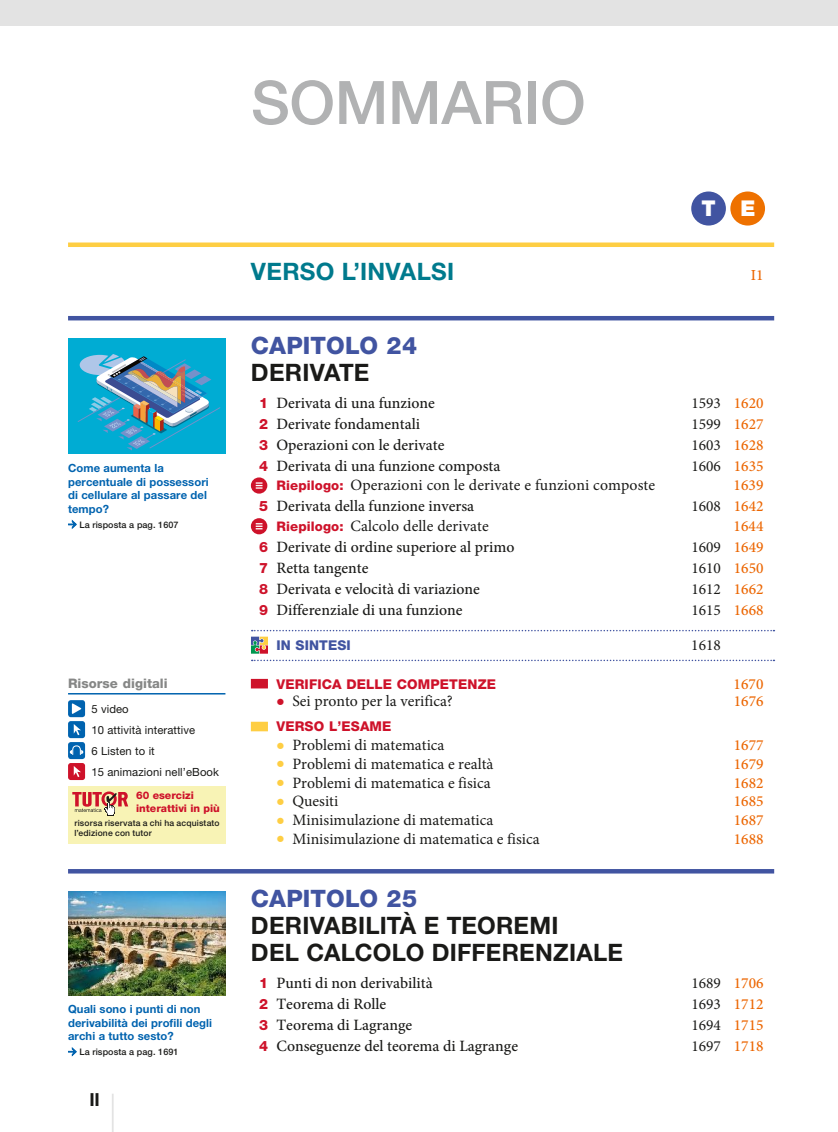
<style>
.page{position:relative;width:838px;height:1132px;background:#fff}
.page>*{position:absolute;margin:0;border:0;box-sizing:border-box;transform-origin:0 0}
.t1{font:500 60px "Helvetica Neue LT Std";letter-spacing:-.005em;color:#b1b2b3}
.t2{font:700 24px/27px "Helvetica Neue LT Std";letter-spacing:.01em;color:#1a1a18}
.t3{font:800 24px "Helvetica Neue LT Std";letter-spacing:.005em;color:#4154a1}
.t4{font:700 24px "Helvetica Neue LT Std";letter-spacing:.015em;color:#007a8d}
.t5{font:900 21.75px "Helvetica Neue LT Std";color:#fff}
.t6{font:700 18px "Helvetica Neue LT Std";color:#1a1a18}
.t7{font:500 15.75px "Minion Pro";color:#1a1a18}
.t8{font:15.75px "Minion Pro";color:#1a1a18}
.t9{font:15.3px "Minion Pro";color:#1a1a18}
.t10{font:500 15.3px "Minion Pro";color:#ec6602}
.t11{font:800 13.5px "Helvetica Neue LT Std";letter-spacing:.01em;color:#ce122a}
.t12{font:800 13.5px "Helvetica Neue LT Std";letter-spacing:.01em;color:#4154a1}
.t13{font:800 13.2px "Helvetica Neue LT Std";color:#868786}
.t14{font:700 11.25px/13.5px "Helvetica Neue LT Std";letter-spacing:.01em;color:#0063af}
.t15{font:11.25px/21px "Helvetica Neue LT Std";letter-spacing:.01em;color:#1a1a18}
.t16{font:800 10.5px/12.8px "Helvetica Neue LT Std";color:#ce122a}
.t17{font:500 9px "Helvetica Neue LT Std";letter-spacing:.01em;color:#1a1a18}
.t18{font:500 8.55px/9.8px "Helvetica Neue LT Std";letter-spacing:.02em;color:#1a1a18}
.s1{font-family:"Hypatia Sans Pro";font-weight:700;font-size:13.5px;color:#0063af}
.s2{font-family:"Helvetica Neue LT Std";font-weight:800;font-size:14.25px;color:#ce122a}
.s3{font-weight:500;color:#ec6602}
.s4{font-family:"Helvetica Neue LT Std";font-weight:800;font-size:13.2px;color:#ce122a}
.s5{font-family:"Minion Pro";font-weight:400;font-size:14.85px}
.s6{font-size:23.55px;color:#ce122a}
.s7{font-family:"Minion Pro";font-weight:400;font-size:14.85px;color:#fece43}
.s8{font-size:23.55px;color:#fece43}
</style>
<div class="page">
<img style="left:68px;top:891px;width:157px;height:104px">
<div style="left:0;top:0;width:838px;height:26px;background:#e3e3e3"></div>
<hr style="left:112px;top:1093px;width:2px;height:38px;background:#e3e3e3">
<div style="left:68px;top:242px;width:706px;height:5px;background:#fece43"></div>
<hr style="left:68px;top:316px;width:706px;height:4px;background:#4154a1">
<svg style="left:252px;top:659px;width:522px;height:2px"></svg>
<div style="left:68px;top:868px;width:706px;height:5px;background:#4154a1"></div>
<svg style="left:251px;top:629px;width:523px;height:24px"></svg>
<div style="left:251px;top:678px;width:17px;height:10px;border:5px solid #ce122a"></div>
<div style="left:251px;top:721px;width:17px;height:10px;border:5px solid #fece43"></div>
<div style="left:691px;top:191px;width:35px;height:34px;background:#4154a1;border-radius:50%"></div>
<div style="left:730px;top:191px;width:35px;height:34px;background:#ee7100;border-radius:50%"></div>
<svg style="left:68px;top:519px;width:9px;height:10px"></svg>
<div style="left:68px;top:338px;width:157px;height:115px;background:#00acd3"></div>
<svg style="left:78px;top:354px;width:142px;height:96px"></svg>
<svg style="left:251px;top:477px;width:16px;height:16px"></svg>
<svg style="left:251px;top:518px;width:16px;height:16px"></svg>
<div style="left:68px;top:786px;width:157px;height:57px;background:#f8f3b5"></div>
<svg style="left:72px;top:791px;width:56px;height:24px"></svg>
<hr style="left:68px;top:692px;width:157px;height:2px;background:#0063af">
<div style="left:68px;top:700px;width:17px;height:17px;background:#0063af;border-radius:3px"></div>
<svg style="left:72px;top:703px;width:10px;height:11px"></svg>
<svg style="left:68px;top:720px;width:17px;height:18px"></svg>
<svg style="left:74px;top:723px;width:7px;height:12px"></svg>
<svg style="left:68px;top:741px;width:17px;height:17px"></svg>
<svg style="left:70px;top:745px;width:13px;height:9px"></svg>
<div style="left:68px;top:762px;width:17px;height:17px;background:#ce122a;border-radius:3px"></div>
<svg style="left:74px;top:766px;width:7px;height:10px"></svg>
<svg style="left:68px;top:1047px;width:9px;height:10px"></svg>
<p class="t14" style="left:68px;top:462px;width:142px">Come aumenta la percentuale di possessori di cellulare al passare del tempo?</p>
<p class="t17" style="left:68px;top:521px;width:112px"><span class="s1">→</span> La risposta a pag. 1607</p>
<p class="t13" style="left:68px;top:678px;width:101px">Risorse digitali</p>
<p class="t15" style="left:91px;top:698px;width:129px">5 video<br>10 attività interattive<br>6 Listen to it<br>15 animazioni nell’eBook</p>
<p class="t16" style="left:136px;top:789px;width:85px">60 esercizi interattivi in più</p>
<p class="t18" style="left:74px;top:818px;width:147px">risorsa riservata a chi ha acquistato l’edizione con tutor</p>
<p class="t14" style="left:68px;top:1003px;width:146px">Quali sono i punti di non derivabilità dei profili degli archi a tutto sesto?</p>
<p class="t17" style="left:68px;top:1048px;width:112px"><span class="s1">→</span> La risposta a pag. 1691</p>
<p class="t6" style="left:89px;top:1093px;width:12px">II</p>
<h1 class="t1" style="left:251px;top:81px;width:336px">SOMMARIO</h1>
<h3 class="t5" style="left:701px;top:196px;width:55px">T E</h3>
<h2 class="t4" style="left:251px;top:263px;width:205px">VERSO L’INVALSI</h2>
<p class="t10" style="left:750px;top:269px;width:14px">I1</p>
<h2 class="t3" style="left:251px;top:336px;width:168px">CAPITOLO 24</h2>
<h2 class="t2" style="left:251px;top:360px;width:120px">DERIVATE</h2>
<p class="t7" style="left:259px;top:396px;width:177px"><span class="s2">1</span> Derivata di una funzione</p>
<p class="t9" style="left:691px;top:397px;width:74px">1593 <span class="s3">1620</span></p>
<p class="t7" style="left:259px;top:417px;width:162px"><span class="s2">2</span> Derivate fondamentali</p>
<p class="t9" style="left:691px;top:418px;width:74px">1599 <span class="s3">1627</span></p>
<p class="t7" style="left:259px;top:438px;width:187px"><span class="s2">3</span> Operazioni con le derivate</p>
<p class="t9" style="left:691px;top:438px;width:74px">1603 <span class="s3">1628</span></p>
<p class="t7" style="left:259px;top:459px;width:243px"><span class="s2">4</span> Derivata di una funzione composta</p>
<p class="t9" style="left:691px;top:459px;width:74px">1606 <span class="s3">1635</span></p>
<p class="t8" style="left:276px;top:479px;width:380px"><span class="s4">Riepilogo:</span> Operazioni con le derivate e funzioni composte</p>
<p class="t10" style="left:733px;top:479px;width:32px">1639</p>
<p class="t7" style="left:259px;top:500px;width:217px"><span class="s2">5</span> Derivata della funzione inversa</p>
<p class="t9" style="left:691px;top:500px;width:74px">1608 <span class="s3">1642</span></p>
<p class="t8" style="left:276px;top:519px;width:214px"><span class="s4">Riepilogo:</span> Calcolo delle derivate</p>
<p class="t10" style="left:733px;top:520px;width:32px">1644</p>
<p class="t7" style="left:259px;top:540px;width:257px"><span class="s2">6</span> Derivate di ordine superiore al primo</p>
<p class="t9" style="left:691px;top:541px;width:74px">1609 <span class="s3">1649</span></p>
<p class="t7" style="left:259px;top:561px;width:111px"><span class="s2">7</span> Retta tangente</p>
<p class="t9" style="left:691px;top:562px;width:74px">1610 <span class="s3">1650</span></p>
<p class="t7" style="left:259px;top:582px;width:222px"><span class="s2">8</span> Derivata e velocità di variazione</p>
<p class="t9" style="left:691px;top:582px;width:74px">1612 <span class="s3">1662</span></p>
<p class="t7" style="left:259px;top:603px;width:205px"><span class="s2">9</span> Differenziale di una funzione</p>
<p class="t9" style="left:691px;top:603px;width:74px">1615 <span class="s3">1668</span></p>
<p class="t12" style="left:276px;top:640px;width:76px">IN SINTESI</p>
<p class="t9" style="left:691px;top:639px;width:31px">1618</p>
<p class="t11" style="left:251px;top:678px;width:246px"><span class="s5">■</span> VERIFICA DELLE COMPETENZE</p>
<p class="t10" style="left:733px;top:677px;width:32px">1670</p>
<p class="t8" style="left:276px;top:694px;width:179px"><span class="s6">•</span> Sei pronto per la verifica?</p>
<p class="t10" style="left:734px;top:695px;width:31px">1676</p>
<p class="t11" style="left:251px;top:721px;width:142px"><span class="s7">■</span> VERSO L’ESAME</p>
<p class="t8" style="left:276px;top:738px;width:170px"><span class="s8">•</span> Problemi di matematica</p>
<p class="t10" style="left:734px;top:739px;width:31px">1677</p>
<p class="t8" style="left:276px;top:757px;width:219px"><span class="s8">•</span> Problemi di matematica e realtà</p>
<p class="t10" style="left:734px;top:757px;width:31px">1679</p>
<p class="t8" style="left:276px;top:776px;width:216px"><span class="s8">•</span> Problemi di matematica e fisica</p>
<p class="t10" style="left:734px;top:776px;width:31px">1682</p>
<p class="t8" style="left:276px;top:794px;width:64px"><span class="s8">•</span> Quesiti</p>
<p class="t10" style="left:734px;top:795px;width:31px">1685</p>
<p class="t8" style="left:276px;top:813px;width:219px"><span class="s8">•</span> Minisimulazione di matematica</p>
<p class="t10" style="left:734px;top:814px;width:31px">1687</p>
<p class="t8" style="left:276px;top:832px;width:265px"><span class="s8">•</span> Minisimulazione di matematica e fisica</p>
<p class="t10" style="left:734px;top:832px;width:31px">1688</p>
<h2 class="t3" style="left:251px;top:889px;width:168px">CAPITOLO 25</h2>
<h2 class="t2" style="left:251px;top:913px;width:374px">DERIVABILITÀ E TEOREMI<br>DEL CALCOLO DIFFERENZIALE</h2>
<p class="t7" style="left:259px;top:976px;width:175px"><span class="s2">1</span> Punti di non derivabilità</p>
<p class="t9" style="left:691px;top:976px;width:74px">1689 <span class="s3">1706</span></p>
<p class="t7" style="left:259px;top:997px;width:129px"><span class="s2">2</span> Teorema di Rolle</p>
<p class="t9" style="left:691px;top:997px;width:74px">1693 <span class="s3">1712</span></p>
<p class="t7" style="left:259px;top:1018px;width:155px"><span class="s2">3</span> Teorema di Lagrange</p>
<p class="t9" style="left:691px;top:1018px;width:74px">1694 <span class="s3">1715</span></p>
<p class="t7" style="left:259px;top:1039px;width:260px"><span class="s2">4</span> Conseguenze del teorema di Lagrange</p>
<p class="t9" style="left:691px;top:1039px;width:74px">1697 <span class="s3">1718</span></p>
</div>
